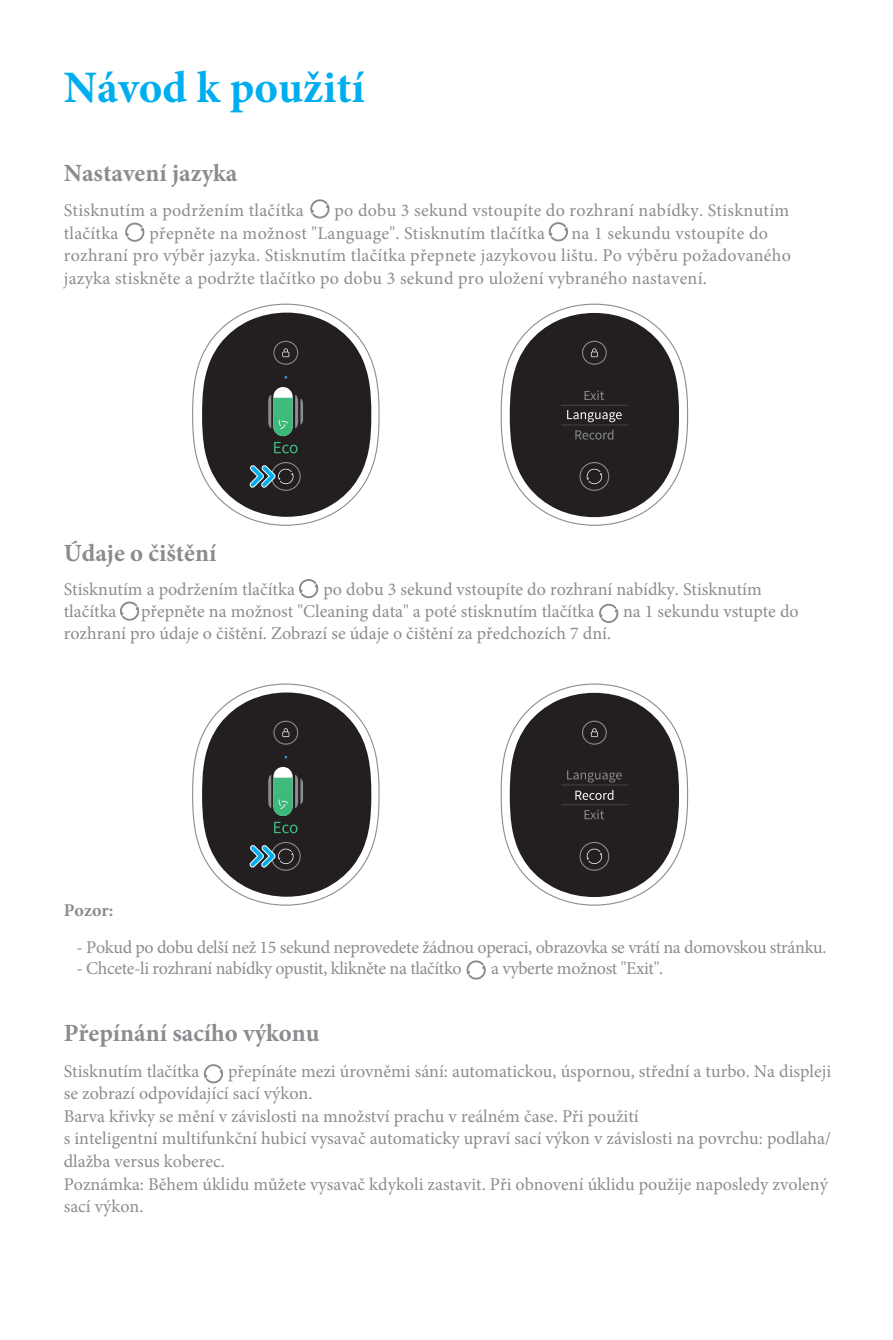
<style>
.page{position:relative;width:893px;height:1340px;background:#fff}
.page>*{position:absolute;margin:0;border:0;box-sizing:border-box;transform-origin:0 0}
.t1{font:700 45px "Minion Pro";color:#00aeef}
.t2{font:700 24.75px "Minion Pro";color:#8a8c8f}
.t3{font:18px/22.5px "Minion Pro";color:#8a8c8f}
.t4{font:18px "Minion Pro";letter-spacing:-.02em;color:#8a8c8f}
.t5{font:700 18px "Minion Pro";color:#8a8c8f}
</style>
<div class="page">
<svg style="left:192px;top:303px;width:188px;height:223px"></svg>
<svg style="left:500px;top:303px;width:189px;height:223px"></svg>
<svg style="left:192px;top:683px;width:188px;height:223px"></svg>
<svg style="left:500px;top:683px;width:189px;height:223px"></svg>
<svg style="left:204px;top:1064px;width:19px;height:19px"></svg>
<svg style="left:120px;top:601px;width:19px;height:20px"></svg>
<svg style="left:599px;top:603px;width:19px;height:20px"></svg>
<svg style="left:466px;top:960px;width:20px;height:19px"></svg>
<svg style="left:310px;top:199px;width:20px;height:20px"></svg>
<svg style="left:125px;top:222px;width:19px;height:20px"></svg>
<svg style="left:299px;top:579px;width:19px;height:19px"></svg>
<svg style="left:549px;top:222px;width:19px;height:19px"></svg>
<h1 class="t1" style="left:64px;top:56px;width:303px">Návod k použití</h1>
<h2 class="t2" style="left:64px;top:156px;width:175px">Nastavení jazyka</h2>
<p class="t3" style="left:64px;top:199px;width:241px">Stisknutím a podržením tlačítka</p>
<p class="t3" style="left:334px;top:199px;width:456px">po dobu 3 sekund vstoupíte do rozhraní nabídky. Stisknutím</p>
<p class="t3" style="left:64px;top:222px;width:56px">tlačítka</p>
<p class="t3" style="left:149px;top:222px;width:397px">přepněte na možnost "Language". Stisknutím tlačítka</p>
<p class="t3" style="left:64px;top:222px;width:729px;text-indent:508px">na 1 sekundu vstoupíte do rozhraní pro výběr jazyka. Stisknutím tlačítka přepnete jazykovou lištu. Po výběru požadovaného jazyka stiskněte a podržte tlačítko po dobu 3 sekund pro uložení vybraného nastavení.</p>
<h2 class="t2" style="left:64px;top:535px;width:154px">Údaje o čištění</h2>
<p class="t3" style="left:64px;top:578px;width:233px">Stisknutím a podržením tlačítka</p>
<p class="t3" style="left:324px;top:578px;width:440px">po dobu 3 sekund vstoupíte do rozhraní nabídky. Stisknutím</p>
<p class="t3" style="left:64px;top:600px;width:54px">tlačítka</p>
<p class="t3" style="left:141px;top:600px;width:455px">přepněte na možnost "Cleaning data" a poté stisknutím tlačítka</p>
<p class="t3" style="left:623px;top:600px;width:177px">na 1 sekundu vstupte do</p>
<p class="t3" style="left:64px;top:622px;width:549px">rozhraní pro údaje o čištění. Zobrazí se údaje o čištění za předchozích 7 dní.</p>
<p class="t5" style="left:64px;top:897px;width:51px">Pozor:</p>
<p class="t4" style="left:77px;top:935px;width:751px">- Pokud po dobu delší než 15 sekund neprovedete žádnou operaci, obrazovka se vrátí na domovskou stránku.</p>
<p class="t4" style="left:77px;top:956px;width:387px">- Chcete-li rozhraní nabídky opustit, klikněte na tlačítko</p>
<p class="t4" style="left:491px;top:956px;width:173px">a vyberte možnost "Exit".</p>
<h2 class="t2" style="left:64px;top:1015px;width:257px">Přepínání sacího výkonu</h2>
<p class="t3" style="left:64px;top:1060px;width:137px">Stisknutím tlačítka</p>
<p class="t3" style="left:64px;top:1060px;width:769px;text-indent:164px">přepínáte mezi úrovněmi sání: automatickou, úspornou, střední a turbo. Na displeji se zobrazí odpovídající sací výkon.<br>Barva křivky se mění v závislosti na množství prachu v reálném čase. Při použití<br>s inteligentní multifunkční hubicí vysavač automaticky upraví sací výkon v závislosti na povrchu: podlaha/ dlažba versus koberec.<br>Poznámka: Během úklidu můžete vysavač kdykoli zastavit. Při obnovení úklidu použije naposledy zvolený sací výkon.</p>
</div>
